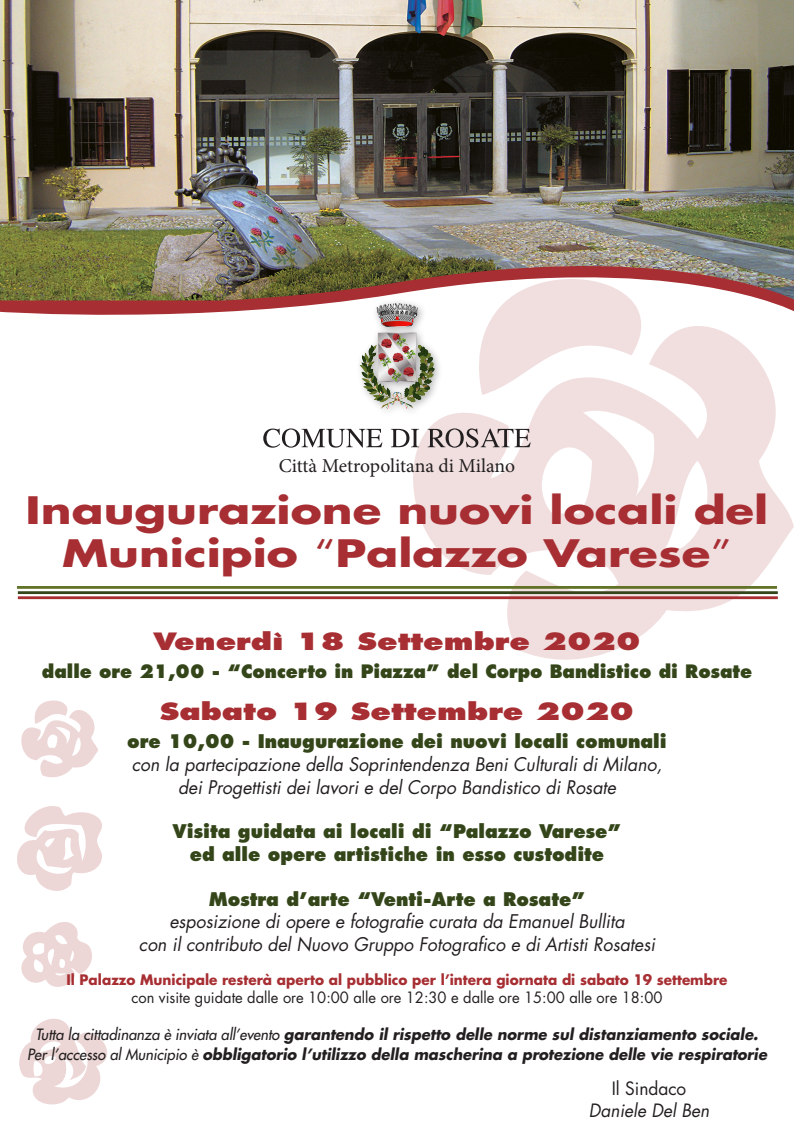
<style>
.page{position:relative;width:794px;height:1134px;background:#fff}
.page>*{position:absolute;margin:0;border:0;box-sizing:border-box;transform-origin:0 0}
.t1{font:700 36.8px "Futura";color:#a72e32;scale:1.27 1}
.t2{font:800 23.2px "Futura";color:#a72e32;scale:1.27 1}
.t3{font:19.6px "Minion Pro";letter-spacing:-.005em;color:#231f20}
.t4{font:italic 18.32px "Futura";color:#231f20;scale:.96 1}
.t5{font:800 18.32px "Futura";color:#344619;scale:.96 1}
.t6{font:800 18px "Futura";color:#344619;scale:.96 1}
.t7{font:italic 17.92px "Futura";color:#231f20;scale:.96 1}
.t8{font:17.92px "Futura";color:#231f20;scale:.96 1}
.t9{font:italic 700 15.2px "Futura";color:#231f20;scale:.96 1}
.t10{font:15.2px "Futura";color:#231f20;scale:.96 1}
.t11{font:700 14.12px "Futura";color:#a72e32;scale:.96 1}
.s1{font-weight:400}
</style>
<div class="page">
<svg style="left:412px;top:326px;width:382px;height:334px;fill:#f1dfe0"></svg>
<svg style="left:0;top:300px;width:794px;height:26px"></svg>
<img style="left:0;top:0;width:794px;height:300px">
<svg style="left:263px;top:428px;width:119px;height:20px"></svg>
<svg style="left:391px;top:429px;width:28px;height:18px"></svg>
<svg style="left:427px;top:428px;width:104px;height:20px"></svg>
<div style="left:355px;top:298px;width:88px;height:119px;background:#231f20;opacity:.35"></div>
<img style="left:359px;top:303px;width:75px;height:107px">
<svg style="left:21px;top:700px;width:77px;height:78px"></svg>
<svg style="left:19px;top:1018px;width:88px;height:87px"></svg>
<svg style="left:21px;top:922px;width:71px;height:65px"></svg>
<svg style="left:17px;top:806px;width:85px;height:85px"></svg>
<hr style="left:17px;top:586px;width:760px;height:3px;background:#617327">
<hr style="left:18px;top:596px;width:760px;height:3px;background:#a72e32">
<hr style="left:18px;top:591px;width:760px;height:3px;background:#344619">
<p class="t3" style="left:279px;top:452px;width:238px">Città Metropolitana di Milano</p>
<p class="t1" style="left:26px;top:485px;width:586px">Inaugurazione nuovi locali del</p>
<p class="t1" style="left:62px;top:527px;width:529px">Municipio <span class="s1">“</span>Palazzo Varese<span class="s1">”</span></p>
<p class="t2" style="left:153px;top:627px;width:385px">Venerdì 18 Settembre 2020</p>
<p class="t6" style="left:42px;top:660px;width:741px">dalle ore 21,00 - “Concerto in Piazza” del Corpo Bandistico di Rosate</p>
<p class="t2" style="left:160px;top:697px;width:375px">Sabato 19 Settembre 2020</p>
<p class="t5" style="left:127px;top:730px;width:563px">ore 10,00 - Inaugurazione dei nuovi locali comunali</p>
<p class="t4" style="left:132px;top:751px;width:554px">con la partecipazione della Soprintendenza Beni Culturali di Milano,</p>
<p class="t4" style="left:178px;top:774px;width:458px">dei Progettisti dei lavori e del Corpo Bandistico di Rosate</p>
<p class="t5" style="left:173px;top:820px;width:469px">Visita guidata ai locali di “Palazzo Varese”</p>
<p class="t5" style="left:190px;top:843px;width:433px">ed alle opere artistiche in esso custodite</p>
<p class="t5" style="left:209px;top:888px;width:394px">Mostra d’arte “Venti-Arte a Rosate”</p>
<p class="t4" style="left:169px;top:909px;width:476px">esposizione di opere e fotografie curata da Emanuel Bullita</p>
<p class="t4" style="left:139px;top:931px;width:539px">con il contributo del Nuovo Gruppo Fotografico e di Artisti Rosatesi</p>
<p class="t11" style="left:66px;top:969px;width:690px">Il Palazzo Municipale resterà aperto al pubblico per l’intera giornata di sabato 19 settembre</p>
<p class="t10" style="left:131px;top:987px;width:554px">con visite guidate dalle ore 10:00 alle ore 12:30 e dalle ore 15:00 alle ore 18:00</p>
<p class="t9" style="left:36px;top:1023px;width:754px"><span class="s1">Tutta la cittadinanza è inviata all’evento</span> garantendo il rispetto delle norme sul distanziamento sociale.</p>
<p class="t9" style="left:27px;top:1043px;width:772px"><span class="s1">Per l’accesso al Municipio è</span> obbligatorio l’utilizzo della mascherina a protezione delle vie respiratorie</p>
<p class="t8" style="left:612px;top:1076px;width:79px">Il Sindaco</p>
<p class="t7" style="left:589px;top:1098px;width:127px">Daniele Del Ben</p>
</div>
